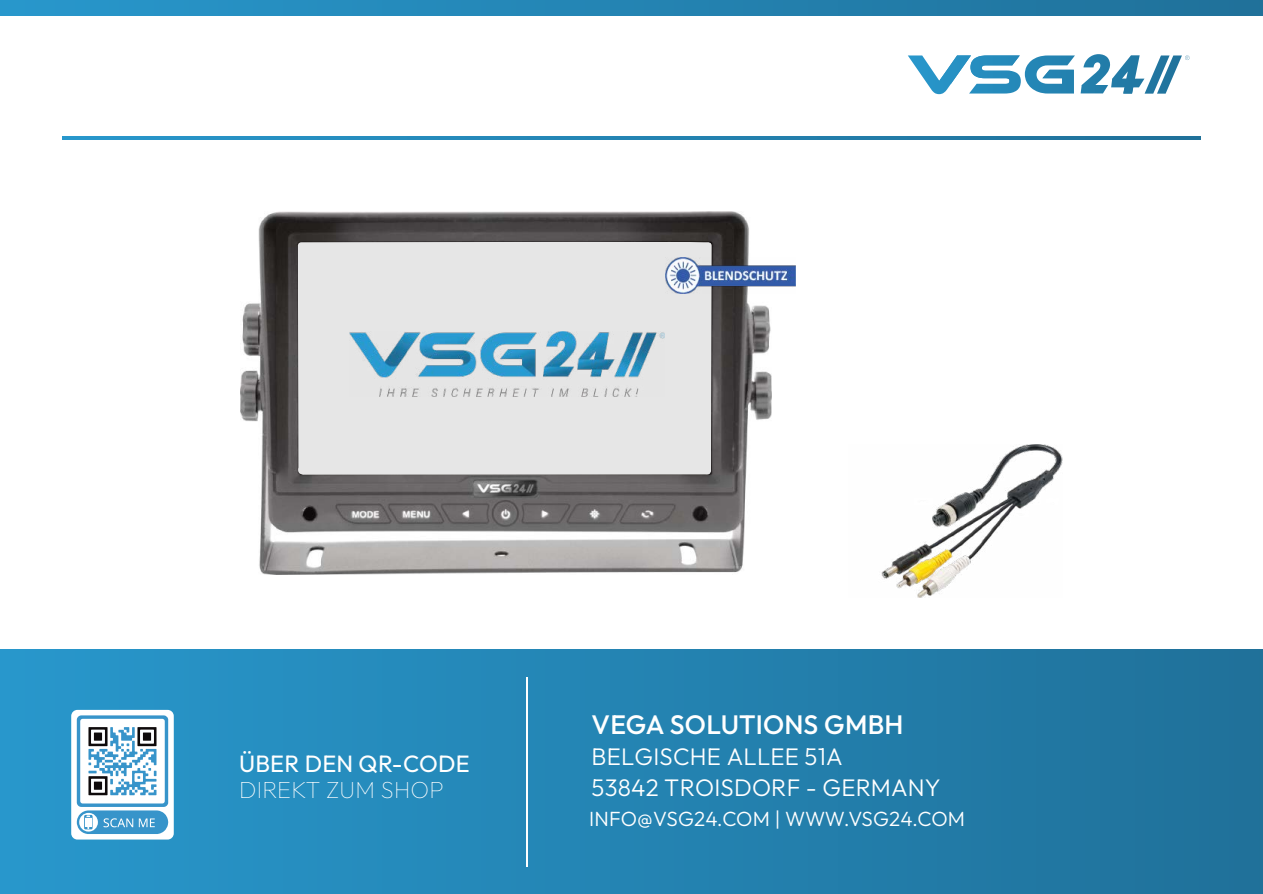
<style>
.page{position:relative;width:1263px;height:894px;background:#fff}
.page>*{position:absolute;margin:0;border:0;box-sizing:border-box;transform-origin:0 0}
.t1{font:500 26.55px "Outfit";letter-spacing:.01em;color:#fff}
.t2{font:300 24px/31px "Outfit";letter-spacing:.01em;color:#fff}
.t3{font:23.55px "Outfit";letter-spacing:.01em;color:#fff}
.t4{font:100 23.55px "Outfit";letter-spacing:.01em;color:#fff}
.t5{font:300 20.55px "Outfit";letter-spacing:.01em;color:#fff}
</style>
<div class="page">
<svg style="left:908px;top:55px;width:167px;height:39px"></svg>
<svg style="left:1081px;top:54px;width:108px;height:40px"></svg>
<svg style="left:62px;top:136px;width:1139px;height:3px;background:#2383b2"></svg>
<div style="left:0;top:649px;width:1263px;height:244px;background:linear-gradient(to right,#2997cc,#1f7099)"></div>
<svg style="left:0;top:0;width:1263px;height:15px;background:#2383b2"></svg>
<div style="left:71px;top:709px;width:103px;height:130px;background:#fff;border-radius:6px"></div>
<svg style="left:77px;top:715px;width:91px;height:118px"></svg>
<hr style="left:526px;top:677px;width:1px;height:189px;background:#fff">
<img style="left:881px;top:444px;width:181px;height:153px">
<img style="left:240px;top:211px;width:532px;height:363px">
<div style="left:296px;top:241px;width:416px;height:234px;background:#e6e6e6"></div>
<img style="left:665px;top:258px;width:130px;height:35px">
<img style="left:349px;top:332px;width:315px;height:65px">
<p class="t3" style="left:239px;top:748px;width:232px">ÜBER DEN QR-CODE</p>
<p class="t4" style="left:239px;top:776px;width:206px">DIREKT ZUM SHOP</p>
<p class="t1" style="left:592px;top:707px;width:313px">VEGA SOLUTIONS GMBH</p>
<p class="t2" style="left:592px;top:741px;width:351px">BELGISCHE ALLEE 51A<br>53842 TROISDORF - GERMANY</p>
<p class="t5" style="left:589px;top:805px;width:377px">INFO@VSG24.COM | WWW.VSG24.COM</p>
</div>
